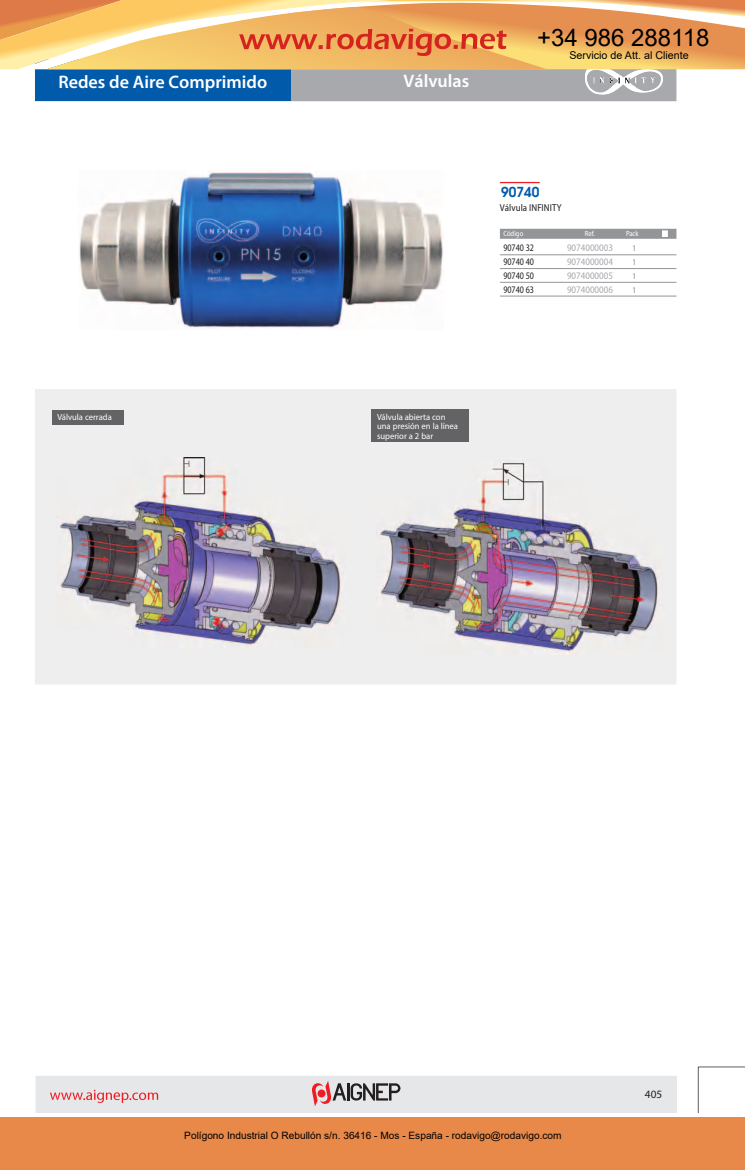
<style>
.page{position:relative;width:745px;height:1170px;background:#fff}
.page>*{position:absolute;margin:0;border:0;box-sizing:border-box;transform-origin:0 0}
.t1{font:24px "Arial";color:#000}
.t2{font:600 18.12px "Myriad Pro";color:#fff}
.t3{font:600 13.75px "Avant Garde";color:#015aaa}
.t4{font:11.25px "Myriad Pro";color:#231f20}
.t5{font:10.75px "Arial";color:#000}
.t6{font:10.12px "Arial";color:#000}
.t7{font:semi-condensed 10px "Myriad Pro";color:#a8a9ad}
.t8{font:semi-condensed 10px "Myriad Pro";color:#231f20;scale:.87 1}
.t9{font:semi-condensed 10px "Myriad Pro";color:#231f20}
.t10{font:8.88px/9.4px "Myriad Pro";color:#fff}
.t11{font:semi-condensed 8.75px "Myriad Pro";color:#808285;scale:.87 1}
.t12{font:semi-condensed 7.5px "Myriad Pro";color:#fff}
</style>
<div class="page">
<svg style="left:35px;top:1076px;width:642px;height:36px;background:#e1dddf"></svg>
<div style="left:35px;top:389px;width:641px;height:295px;background:#eeeeef"></div>
<img style="left:376px;top:459px;width:289px;height:195px">
<div style="left:52px;top:410px;width:71px;height:14px;background:#636366"></div>
<div style="left:372px;top:410px;width:97px;height:32px;background:#636366"></div>
<img style="left:57px;top:457px;width:288px;height:190px">
<hr style="left:500px;top:182px;width:40px;height:1px;background:#ee1d23">
<svg style="left:500px;top:229px;width:176px;height:10px;background:#97999c"></svg>
<hr style="left:500px;top:254px;width:176px;height:1px;background:#939598">
<hr style="left:500px;top:268px;width:176px;height:1px;background:#939598">
<hr style="left:500px;top:282px;width:176px;height:1px;background:#939598">
<hr style="left:500px;top:296px;width:176px;height:1px;background:#939598">
<img style="left:79px;top:170px;width:364px;height:159px">
<svg style="left:698px;top:1066px;width:46px;height:46px"></svg>
<div style="left:0;top:1116px;width:745px;height:53px;background:#e88949"></div>
<svg style="left:0;top:0;width:745px;height:101px;background:#ccad85"></svg>
<h1 class="t1" style="left:537px;top:21px;width:174px">+34 986 288118</h1>
<h2 class="t2" style="left:58px;top:75px;width:210px">Redes de Aire Comprimido</h2>
<h2 class="t2" style="left:403px;top:74px;width:67px">Válvulas</h2>
<p class="t5" style="left:569px;top:48px;width:121px">Servicio de Att. al Cliente</p>
<h3 class="t3" style="left:501px;top:187px;width:40px">90740</h3>
<p class="t9" style="left:500px;top:204px;width:63px">Válvula INFINITY</p>
<p class="t12" style="left:503px;top:231px;width:21px">Código</p>
<p class="t12" style="left:585px;top:231px;width:12px">Ref.</p>
<p class="t12" style="left:626px;top:231px;width:14px">Pack</p>
<p class="t8" style="left:503px;top:244px;width:37px">90740 32</p>
<p class="t7" style="left:567px;top:244px;width:47px">9074000003</p>
<p class="t11" style="left:632px;top:245px;width:6px">1</p>
<p class="t8" style="left:503px;top:258px;width:37px">90740 40</p>
<p class="t7" style="left:567px;top:258px;width:47px">9074000004</p>
<p class="t11" style="left:632px;top:259px;width:6px">1</p>
<p class="t8" style="left:503px;top:272px;width:37px">90740 50</p>
<p class="t7" style="left:567px;top:272px;width:47px">9074000005</p>
<p class="t11" style="left:632px;top:273px;width:6px">1</p>
<p class="t8" style="left:503px;top:285px;width:37px">90740 63</p>
<p class="t7" style="left:567px;top:285px;width:47px">9074000006</p>
<p class="t11" style="left:632px;top:286px;width:6px">1</p>
<p class="t10" style="left:57px;top:413px;width:56px">Válvula cerrada</p>
<p class="t10" style="left:377px;top:413px;width:82px">Válvula abierta con una presión en la línea superior a 2 bar</p>
<p class="t4" style="left:645px;top:1089px;width:19px">405</p>
<p class="t6" style="left:184px;top:1128px;width:379px">Polígono Industrial O Rebullón s/n. 36416 - Mos - España - rodavigo@rodavigo.com</p>
</div>
